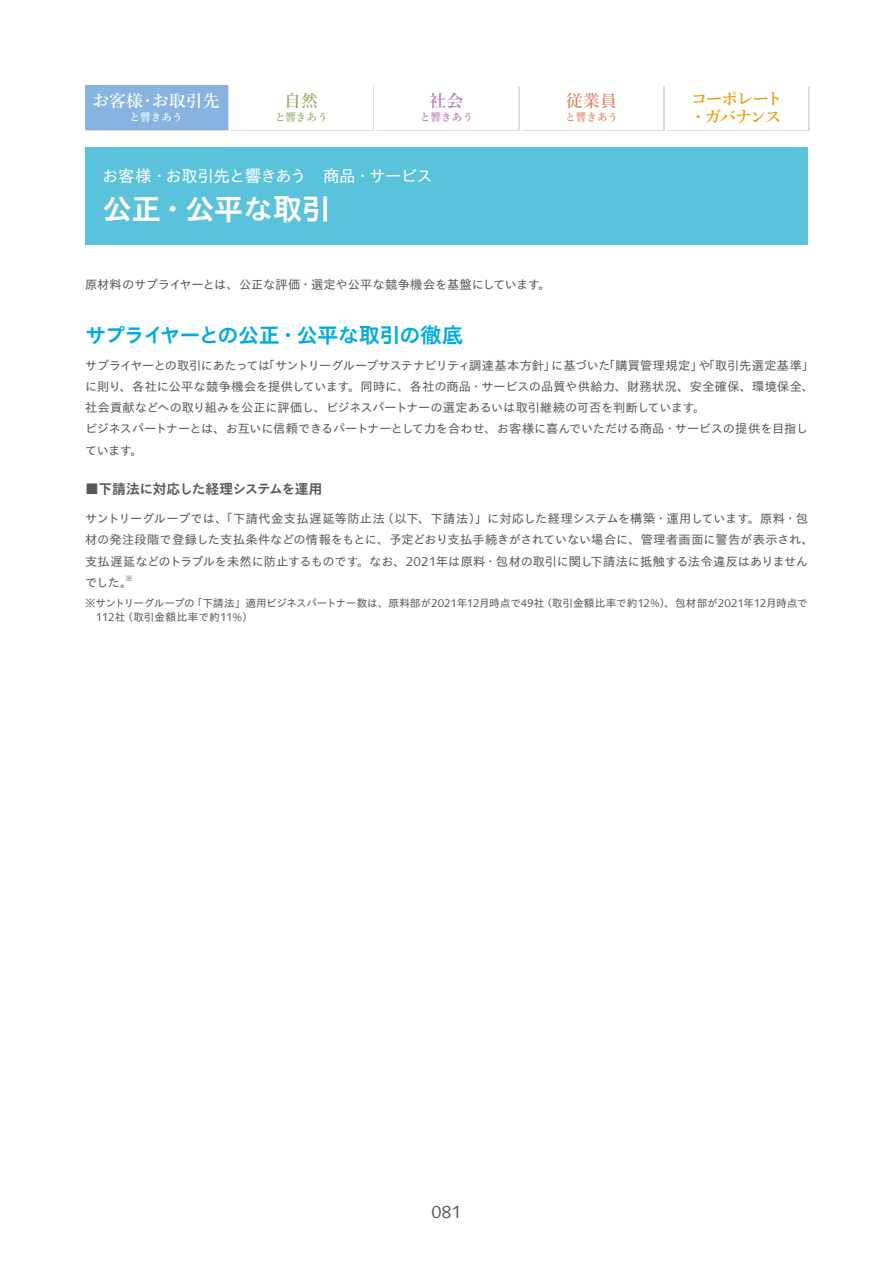
<style>
.page{position:relative;width:893px;height:1263px;background:#fff}
.page>*{position:absolute;margin:0;border:0;box-sizing:border-box;transform-origin:0 0}
.t1{font:700 29.7px "Suntory Gothic";letter-spacing:-.015em;color:#fff}
.t2{font:700 21.3px "Suntory Gothic";letter-spacing:-.05em;color:#00abe4}
.t3{font:700 16.95px/18px "Suntory Mincho";letter-spacing:-.11em;color:#f39700}
.t4{font:700 16.95px "Suntory Mincho";color:#fff}
.t5{font:700 16.95px "Suntory Mincho";color:#e0815e}
.t6{font:700 16.95px "Suntory Mincho";color:#ba79b1}
.t7{font:700 16.95px "Suntory Mincho";color:#90ad66}
.t8{font:16.5px "Suntory Gothic";letter-spacing:-.04em;color:#fff}
.t9{font:16.5px "Suntory Gothic";color:#595757}
.t10{font:700 13.8px "Suntory Gothic";letter-spacing:-.03em;color:#595757}
.t11{font:12.15px/21.3px "Suntory Gothic";letter-spacing:-.015em;color:#595757}
.t12{font:10.65px/13.8px "Suntory Gothic";letter-spacing:-.015em;color:#595757}
.t13{font:700 10.65px "Suntory Mincho";color:#ba79b1}
.t14{font:700 10.65px "Suntory Mincho";color:#e0815e}
.t15{font:700 10.65px "Suntory Mincho";color:#fff}
.t16{font:700 10.65px "Suntory Mincho";color:#90ad66}
.t17{font:7.2px "Suntory Gothic";color:#595757}
</style>
<div class="page">
<div style="left:85px;top:147px;width:723px;height:97px;background:#5bc2dc"></div>
<div style="left:522px;top:87px;width:142px;height:44px;background:#dcdddd"></div>
<div style="left:521px;top:85px;width:142px;height:45px;background:#fff"></div>
<div style="left:667px;top:87px;width:142px;height:44px;background:#dcdddd"></div>
<div style="left:666px;top:85px;width:142px;height:45px;background:#fff"></div>
<div style="left:87px;top:87px;width:142px;height:44px;background:#86b3e0"></div>
<div style="left:85px;top:85px;width:142px;height:45px;background:#86b3e0"></div>
<h3 class="t4" style="left:92px;top:93px;width:129px">お客様・お取引先</h3>
<p class="t15" style="left:129px;top:112px;width:55px">と響きあう</p>
<h3 class="t7" style="left:284px;top:93px;width:36px">自然</h3>
<p class="t16" style="left:275px;top:112px;width:55px">と響きあう</p>
<h3 class="t6" style="left:429px;top:93px;width:36px">社会</h3>
<p class="t13" style="left:420px;top:112px;width:55px">と響きあう</p>
<h3 class="t5" style="left:566px;top:93px;width:53px">従業員</h3>
<p class="t14" style="left:565px;top:112px;width:55px">と響きあう</p>
<h3 class="t3" style="left:690px;top:91px;width:94px">コーポレート・ガバナンス</h3>
<h3 class="t8" style="left:102px;top:168px;width:332px">お客様・お取引先と響きあう　商品・サービス</h3>
<h1 class="t1" style="left:102px;top:194px;width:231px">公正・公平な取引</h1>
<p class="t11" style="left:85px;top:275px;width:467px">原材料のサプライヤーとは、公正な評価・選定や公平な競争機会を基盤にしています。</p>
<h2 class="t2" style="left:85px;top:325px;width:380px">サプライヤーとの公正・公平な取引の徹底</h2>
<p class="t11" style="left:85px;top:355px;width:730px">サプライヤーとの取引にあたっては「サントリーグループサステナビリティ調達基本方針」に基づいた「購買管理規定」や「取引先選定基準」に則り、各社に公平な競争機会を提供しています。同時に、各社の商品・サービスの品質や供給力、財務状況、安全確保、環境保全、社会貢献などへの取り組みを公正に評価し、ビジネスパートナーの選定あるいは取引継続の可否を判断しています。<br>ビジネスパートナーとは、お互いに信頼できるパートナーとして力を合わせ、お客様に喜んでいただける商品・サービスの提供を目指しています。</p>
<p class="t10" style="left:85px;top:482px;width:239px">■下請法に対応した経理システムを運用</p>
<p class="t11" style="left:85px;top:509px;width:730px">サントリーグループでは、「下請代金支払遅延等防止法（以下、下請法）」に対応した経理システムを構築・運用しています。原料・包材の発注段階で登録した支払条件などの情報をもとに、予定どおり支払手続きがされていない場合に、管理者画面に警告が表示され、支払遅延などのトラブルを未然に防止するものです。なお、2021年は原料・包材の取引に関し下請法に抵触する法令違反はありませんでした。</p>
<p class="t17" style="left:125px;top:575px;width:9px">※</p>
<p class="t12" style="left:96px;top:597px;width:714px;text-indent:-11px">※サントリーグループの「下請法」適用ビジネスパートナー数は、原料部が2021年12月時点で49社（取引金額比率で約12%）、包材部が2021年12月時点で<br>112社（取引金額比率で約11%）</p>
<h3 class="t9" style="left:431px;top:1204px;width:32px">081</h3>
</div>
